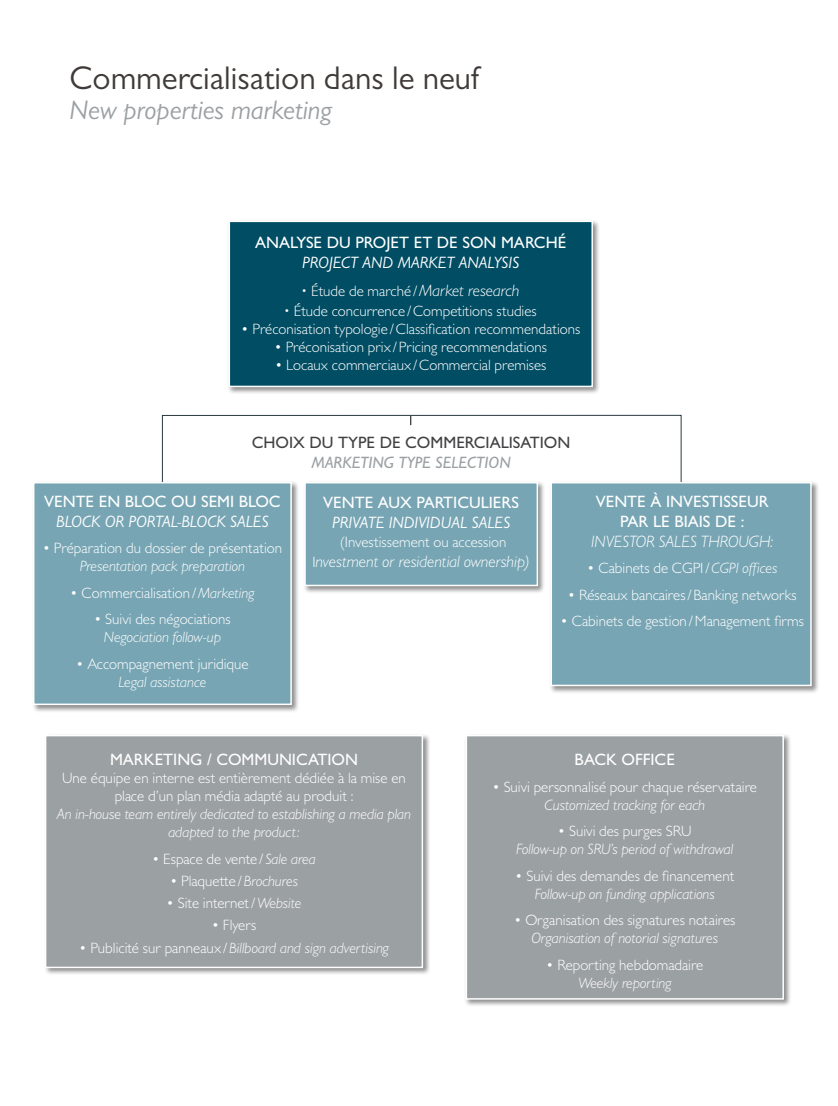
<style>
.page{position:relative;width:838px;height:1106px;background:#fff}
.page>*{position:absolute;margin:0;border:0;box-sizing:border-box;transform-origin:0 0}
.t1{font:33px "Gill Sans MT Pro";color:#403b38}
.t2{font:italic 27px "Gill Sans MT Pro";color:#9ba0a3}
.t3{font:500 16.5px/19.8px "Gill Sans MT Pro";color:#fff;text-align:center}
.t4{font:italic 16.5px "Gill Sans MT Pro";color:#fff}
.t5{font:italic 300 16.5px "Gill Sans MT Pro";color:#fff}
.t6{font:500 16.5px "Gill Sans MT Pro";color:#414042}
.t7{font:italic 500 16.5px "Gill Sans MT Pro";color:#9ba0a3}
.t8{font:300 15px/18px "Gill Sans MT Pro";color:#fff;text-align:center}
.t9{font:italic 300 15px/18px "Gill Sans MT Pro";color:#fff;text-align:center}
.s1{font-family:"Geosans";font-size:16.5px}
.s2{font-style:italic;font-size:16.5px}
.s3{font-style:italic}
.s4{font-style:normal;font-size:15px}
.s5{font-style:normal}
</style>
<div class="page">
<div style="left:227px;top:219px;width:373px;height:176px;background:#000;opacity:.45"></div>
<div style="left:228px;top:221px;width:365px;height:166px;background:#004d64;border:2px solid #fff"></div>
<div style="left:32px;top:480px;width:268px;height:233px;background:#000;opacity:.45"></div>
<div style="left:33px;top:482px;width:259px;height:223px;background:#77a5b4;border:2px solid #fff"></div>
<div style="left:549px;top:480px;width:270px;height:214px;background:#000;opacity:.45"></div>
<div style="left:550px;top:482px;width:261px;height:204px;background:#77a5b4;border:2px solid #fff"></div>
<div style="left:303px;top:480px;width:242px;height:114px;background:#000;opacity:.45"></div>
<div style="left:304px;top:482px;width:234px;height:104px;background:#77a5b4;border:2px solid #fff"></div>
<div style="left:44px;top:733px;width:386px;height:242px;background:#000;opacity:.45"></div>
<div style="left:45px;top:735px;width:378px;height:233px;background:#9ba0a3;border:2px solid #fff"></div>
<div style="left:464px;top:733px;width:327px;height:274px;background:#000;opacity:.45"></div>
<div style="left:465px;top:735px;width:319px;height:264px;background:#9ba0a3;border:2px solid #fff"></div>
<svg style="left:162px;top:414px;width:520px;height:69px"></svg>
<h1 class="t1" style="left:70px;top:58px;width:411px">Commercialisation dans le neuf</h1>
<h2 class="t2" style="left:70px;top:94px;width:264px">New properties marketing</h2>
<p class="t3" style="left:255px;top:232px;width:312px">ANALYSE DU PROJET ET DE SON MARCHÉ</p>
<p class="t4" style="left:302px;top:252px;width:219px">PROJECT AND MARKET ANALYSIS</p>
<p class="t8" style="left:302px;top:282px;width:219px"><span class="s1">•</span> Étude de marché /<span class="s2">Market research</span></p>
<p class="t8" style="left:285px;top:302px;width:253px"><span class="s1">•</span> Étude concurrence /Competitions studies</p>
<p class="t8" style="left:241px;top:320px;width:340px">• Préconisation typologie /Classification recommendations</p>
<p class="t8" style="left:274px;top:338px;width:274px">• Préconisation prix /Pricing recommendations</p>
<p class="t8" style="left:275px;top:356px;width:273px">• Locaux commerciaux /Commercial premises</p>
<p class="t6" style="left:252px;top:432px;width:320px">CHOIX DU TYPE DE COMMERCIALISATION</p>
<p class="t7" style="left:311px;top:452px;width:201px">MARKETING TYPE SELECTION</p>
<p class="t3" style="left:44px;top:491px;width:238px">VENTE EN BLOC OU SEMI BLOC</p>
<p class="t4" style="left:56px;top:511px;width:214px">BLOCK OR PORTAL-BLOCK SALES</p>
<p class="t8" style="left:43px;top:539px;width:241px">• Préparation du dossier de présentation</p>
<p class="t9" style="left:80px;top:557px;width:167px">Presentation pack preparation</p>
<p class="t8" style="left:70px;top:583px;width:186px">• Commercialisation /<span class="s3">Marketing</span></p>
<p class="t8" style="left:94px;top:610px;width:138px">• Suivi des négociations</p>
<p class="t9" style="left:104px;top:628px;width:118px">Negociation follow-up</p>
<p class="t8" style="left:76px;top:654px;width:174px">• Accompagnement juridique</p>
<p class="t9" style="left:118px;top:672px;width:89px">Legal assistance</p>
<p class="t3" style="left:323px;top:492px;width:197px">VENTE AUX PARTICULIERS</p>
<p class="t4" style="left:332px;top:512px;width:180px">PRIVATE INDIVIDUAL SALES</p>
<p class="t8" style="left:340px;top:533px;width:168px">(Investissement ou accession</p>
<p class="t5" style="left:312px;top:552px;width:219px"><span class="s4">I</span>nvestment or residential ownership)</p>
<p class="t3" style="left:596px;top:491px;width:174px">VENTE À INVESTISSEUR<br>PAR LE BIAIS DE :</p>
<p class="t5" style="left:591px;top:531px;width:183px">INVESTOR SALES THROUGH:</p>
<p class="t8" style="left:587px;top:559px;width:191px">• Cabinets de CGPI/<span class="s3">CGPI offices</span></p>
<p class="t8" style="left:568px;top:585px;width:230px">• Réseaux bancaires/Banking networks</p>
<p class="t8" style="left:560px;top:612px;width:245px">• Cabinets de gestion /Management firms</p>
<p class="t3" style="left:110px;top:749px;width:249px">MARKETING / COMMUNICATION</p>
<p class="t8" style="left:62px;top:769px;width:345px">Une équipe en interne est entièrement dédiée à la mise en place d’un plan média adapté au produit :</p>
<p class="t9" style="left:57px;top:805px;width:355px">An in-house team entirely dedicated to establishing a media plan adapted to the product:</p>
<p class="t8" style="left:152px;top:849px;width:165px">• Espace de vente / <span class="s3">Sale area</span></p>
<p class="t8" style="left:170px;top:871px;width:129px">• Plaquette /<span class="s3">Brochures</span></p>
<p class="t8" style="left:167px;top:894px;width:136px">• Site internet/<span class="s3">Website</span></p>
<p class="t8" style="left:212px;top:916px;width:46px">• Flyers</p>
<p class="t9" style="left:79px;top:938px;width:311px"><span class="s5">• Publicité sur panneaux /</span>Billboard and sign advertising</p>
<p class="t3" style="left:574px;top:749px;width:102px">BACK OFFICE</p>
<p class="t8" style="left:492px;top:777px;width:266px">• Suivi personnalisé pour chaque réservataire</p>
<p class="t9" style="left:544px;top:795px;width:162px">Customized tracking for each</p>
<p class="t8" style="left:558px;top:822px;width:135px">• Suivi des purges SRU</p>
<p class="t9" style="left:516px;top:840px;width:219px">Follow-up on SRU’s period of withdrawal</p>
<p class="t8" style="left:515px;top:866px;width:221px">• Suivi des demandes de financement</p>
<p class="t9" style="left:535px;top:884px;width:182px">Follow-up on funding applications</p>
<p class="t8" style="left:514px;top:911px;width:223px">• Organisation des signatures notaires</p>
<p class="t9" style="left:531px;top:929px;width:188px">Organisation of notorial signatures</p>
<p class="t8" style="left:546px;top:955px;width:159px">• Reporting hebdomadaire</p>
<p class="t9" style="left:578px;top:973px;width:95px">Weekly reporting</p>
</div>
